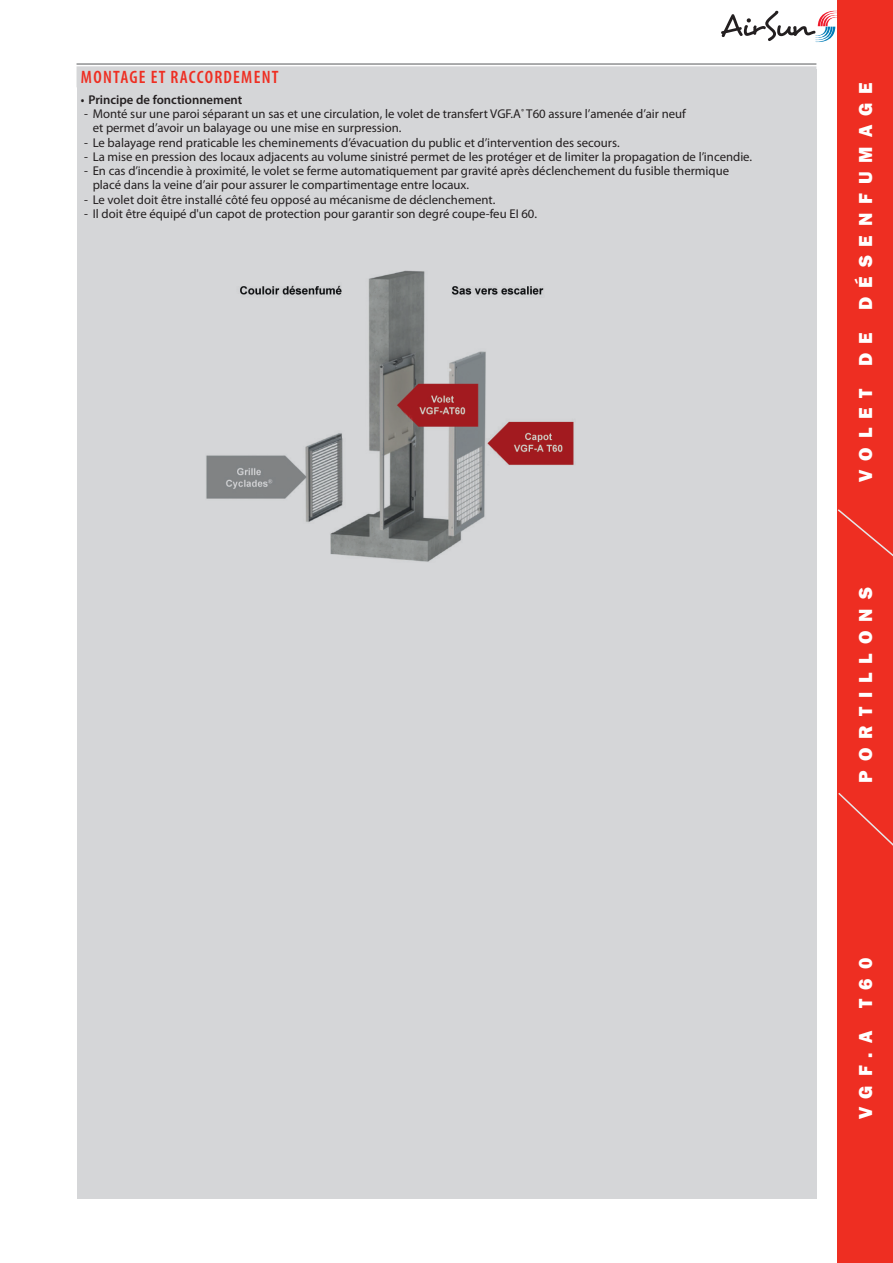
<style>
.page{position:relative;width:893px;height:1263px;background:#fff}
.page>*{position:absolute;margin:0;border:0;box-sizing:border-box;transform-origin:0 0}
.t1{font:19.5px "Franklin Gothic URW Hea";letter-spacing:.46em;color:#fff}
._2017_T_montage{font:600 condensed 18px "Myriad Pro";letter-spacing:.07em;color:#ee2e22}
.t2{font:12.75px/14.2px "Myriad Pro";color:#231f20}
.t3{font:600 12.75px "Myriad Pro";color:#231f20;scale:.9 1}
</style>
<div class="page">
<div style="left:838px;top:0;width:55px;height:1263px;background:#ee2e22"></div>
<svg style="left:837px;top:508px;width:56px;height:53px"></svg>
<svg style="left:837px;top:791px;width:56px;height:60px"></svg>
<svg style="left:721px;top:11px;width:117px;height:31px"></svg>
<div style="left:77px;top:69px;width:739px;height:1130px;background:#d5d6d8"></div>
<hr style="left:77px;top:64px;width:739px;height:1px;background:#57595a">
<div style="left:77px;top:66px;width:739px;height:21px;background:#d5d6d8"></div>
<img style="left:206px;top:270px;width:368px;height:292px">
<p class="_2017_T_montage" style="left:81px;top:68px;width:199px">MONTAGE ET RACCORDEMENT</p>
<p class="t3" style="left:81px;top:93px;width:181px">• Principe de fonctionnement</p>
<p class="t2" style="left:93px;top:107px;width:595px;text-indent:-9px">- Monté sur une paroi séparant un sas et une circulation, le volet de transfert VGF.A<sup>®</sup> T60 assure l’amenée d’air neuf et permet d’avoir un balayage ou une mise en surpression.</p>
<p class="t2" style="left:84px;top:135px;width:537px">- Le balayage rend praticable les cheminements d’évacuation du public et d’intervention des secours.</p>
<p class="t2" style="left:84px;top:150px;width:669px">- La mise en pression des locaux adjacents au volume sinistré permet de les protéger et de limiter la propagation de l’incendie.</p>
<p class="t2" style="left:93px;top:164px;width:638px;text-indent:-9px">- En cas d’incendie à proximité, le volet se ferme automatiquement par gravité après déclenchement du fusible thermique placé dans la veine d’air pour assurer le compartimentage entre locaux.</p>
<p class="t2" style="left:84px;top:192px;width:413px">- Le volet doit être installé côté feu opposé au mécanisme de déclenchement.</p>
<p class="t2" style="left:84px;top:207px;width:454px">- Il doit être équipé d'un capot de protection pour garantir son degré coupe-feu EI 60.</p>
<h1 class="t1" style="left:853px;top:482px;width:400px;rotate:-90deg">VOLET DE DÉSENFUMAGE</h1>
<h1 class="t1" style="left:853px;top:783px;width:197px;rotate:-90deg">PORTILLONS</h1>
<h1 class="t1" style="left:853px;top:1119px;width:163px;rotate:-90deg">VGF.A T60</h1>
</div>
